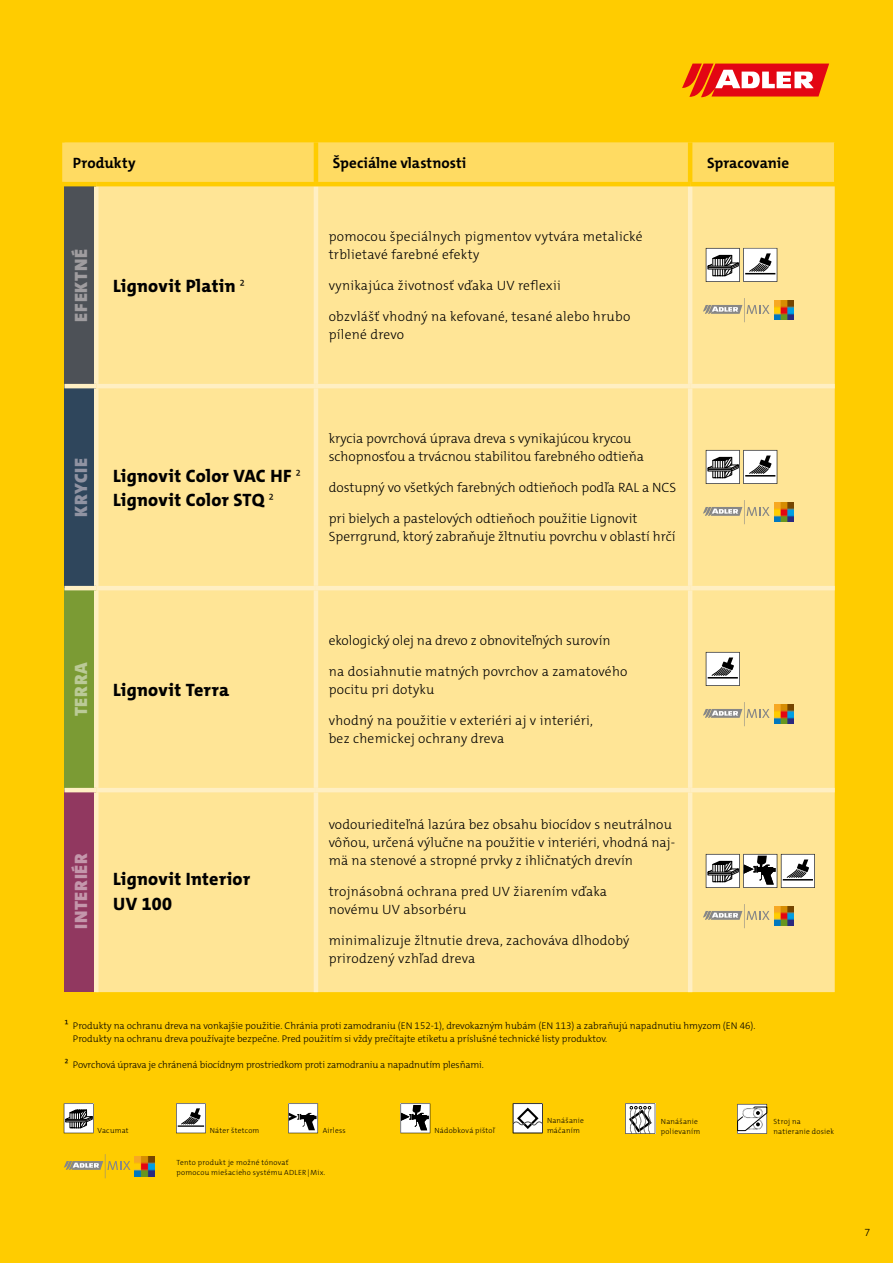
<style>
.page{position:relative;width:893px;height:1263px;background:#fc0}
.page>*{position:absolute;margin:0;border:0;box-sizing:border-box;transform-origin:0 0}
.t1{font:800 18px/24.6px "The Mix C4 s";letter-spacing:.015em;color:#000}
.t2{font:900 18px "The Mix C4 s";letter-spacing:.045em;color:#c496ab}
.t3{font:900 18px "The Mix C4 s";letter-spacing:.05em;color:#9f9c9f}
.t4{font:900 18px "The Mix C4 s";letter-spacing:.04em;color:#9093a2}
.t5{font:900 18px "The Mix C4 s";letter-spacing:.04em;color:#bbca97}
.t6{font:700 15px "The Mix C4 s";color:#000}
.t7{font:300 13.5px/18px "The Mix C4 s";letter-spacing:.01em;color:#000}
.t8{font:300 10.5px "The Mix C4 s";color:#000}
.t9{font:300 9.75px/12.8px "The Mix C4 s";color:#000}
.t10{font:300 7.5px/9.8px "The Mix C4 s";letter-spacing:.03em;color:#000}
.s1{font-weight:300}
.s2{font-size:13.5px}
</style>
<div class="page">
<svg style="left:625px;top:1103px;width:30px;height:31px"></svg>
<svg style="left:288px;top:1103px;width:30px;height:30px"></svg>
<svg style="left:401px;top:1103px;width:29px;height:30px"></svg>
<svg style="left:63px;top:1103px;width:31px;height:30px"></svg>
<svg style="left:737px;top:1104px;width:30px;height:30px"></svg>
<svg style="left:176px;top:1103px;width:30px;height:30px"></svg>
<svg style="left:513px;top:1103px;width:30px;height:30px"></svg>
<img style="left:135px;top:1156px;width:19px;height:20px">
<svg style="left:64px;top:1154px;width:66px;height:24px"></svg>
<div style="left:67px;top:142px;width:767px;height:40px;background:#ffdb62"></div>
<div style="left:64px;top:184px;width:32px;height:202px;background:#4d5157"></div>
<div style="left:98px;top:186px;width:737px;height:806px;background:#ffe596"></div>
<div style="left:64px;top:386px;width:32px;height:202px;background:#2f465c"></div>
<div style="left:64px;top:588px;width:32px;height:202px;background:#7b9b34"></div>
<div style="left:64px;top:790px;width:32px;height:202px;background:#913860"></div>
<div style="left:62px;top:142px;width:5px;height:40px;background:#ffdb62"></div>
<hr style="left:314px;top:142px;width:4px;height:40px;background:#fc0">
<hr style="left:688px;top:142px;width:4px;height:40px;background:#fc0">
<hr style="left:94px;top:186px;width:4px;height:198px;background:#ffefc3">
<hr style="left:314px;top:186px;width:4px;height:198px;background:#ffefc3">
<hr style="left:688px;top:186px;width:4px;height:198px;background:#ffefc3">
<hr style="left:64px;top:384px;width:32px;height:4px;background:#ffefc3">
<hr style="left:94px;top:388px;width:4px;height:198px;background:#ffefc3">
<hr style="left:96px;top:384px;width:220px;height:4px;background:#ffefc3">
<hr style="left:314px;top:388px;width:4px;height:198px;background:#ffefc3">
<hr style="left:316px;top:384px;width:374px;height:4px;background:#ffefc3">
<hr style="left:688px;top:388px;width:4px;height:198px;background:#ffefc3">
<hr style="left:690px;top:384px;width:145px;height:4px;background:#ffefc3">
<hr style="left:64px;top:586px;width:32px;height:4px;background:#ffefc3">
<hr style="left:94px;top:590px;width:4px;height:198px;background:#ffefc3">
<hr style="left:96px;top:586px;width:220px;height:4px;background:#ffefc3">
<hr style="left:314px;top:590px;width:4px;height:198px;background:#ffefc3">
<hr style="left:316px;top:586px;width:374px;height:4px;background:#ffefc3">
<hr style="left:688px;top:590px;width:4px;height:198px;background:#ffefc3">
<hr style="left:690px;top:586px;width:145px;height:4px;background:#ffefc3">
<hr style="left:64px;top:788px;width:32px;height:4px;background:#ffefc3">
<hr style="left:94px;top:792px;width:4px;height:200px;background:#ffefc3">
<hr style="left:96px;top:788px;width:220px;height:4px;background:#ffefc3">
<hr style="left:314px;top:792px;width:4px;height:200px;background:#ffefc3">
<hr style="left:316px;top:788px;width:374px;height:4px;background:#ffefc3">
<hr style="left:688px;top:792px;width:4px;height:200px;background:#ffefc3">
<hr style="left:690px;top:788px;width:145px;height:4px;background:#ffefc3">
<hr style="left:62px;top:182px;width:34px;height:4px;background:#fc0">
<img style="left:774px;top:301px;width:19px;height:19px">
<svg style="left:703px;top:298px;width:67px;height:24px"></svg>
<svg style="left:705px;top:248px;width:72px;height:34px"></svg>
<img style="left:774px;top:502px;width:19px;height:20px">
<svg style="left:703px;top:500px;width:67px;height:24px"></svg>
<svg style="left:705px;top:450px;width:72px;height:34px"></svg>
<img style="left:774px;top:704px;width:19px;height:20px">
<svg style="left:703px;top:702px;width:67px;height:24px"></svg>
<svg style="left:706px;top:652px;width:34px;height:34px"></svg>
<img style="left:774px;top:906px;width:19px;height:20px">
<svg style="left:703px;top:904px;width:67px;height:24px"></svg>
<svg style="left:705px;top:854px;width:110px;height:34px"></svg>
<svg style="left:682px;top:64px;width:147px;height:33px"></svg>
<p class="t6" style="left:73px;top:154px;width:64px">Produkty</p>
<p class="t6" style="left:333px;top:154px;width:135px">Špeciálne vlastnosti</p>
<p class="t6" style="left:707px;top:154px;width:83px">Spracovanie</p>
<h1 class="t3" style="left:69px;top:322px;width:75px;rotate:-90deg">EFEKTNÉ</h1>
<h1 class="t1" style="left:113px;top:274px;width:133px">Lignovit Platin <span class="s1">2</span></h1>
<p class="t7" style="left:329px;top:228px;width:315px">pomocou špeciálnych pigmentov vytvára metalické trblietavé farebné efekty</p>
<p class="t7" style="left:329px;top:277px;width:234px">vynikajúca životnosť vďaka UV reflexii</p>
<p class="t7" style="left:329px;top:307px;width:303px">obzvlášť vhodný na kefované, tesané alebo hrubo pílené drevo</p>
<h1 class="t4" style="left:69px;top:516px;width:60px;rotate:-90deg">KRYCIE</h1>
<h1 class="t1" style="left:113px;top:463px;width:189px">Lignovit Color VAC HF <span class="s1">2<br></span>Lignovit Color STQ <span class="s1">2</span></h1>
<p class="t7" style="left:329px;top:430px;width:317px">krycia povrchová úprava dreva s vynikajúcou krycou schopnosťou a trvácnou stabilitou farebného odtieňa</p>
<p class="t7" style="left:329px;top:479px;width:349px">dostupný vo všetkých farebných odtieňoch podľa RAL a NCS</p>
<p class="t7" style="left:329px;top:509px;width:348px">pri bielych a pastelových odtieňoch použitie Lignovit<br>Sperrgrund, ktorý zabraňuje žltnutiu povrchu v oblastí hrčí</p>
<h1 class="t5" style="left:69px;top:716px;width:56px;rotate:-90deg">TERRA</h1>
<h1 class="t1" style="left:113px;top:677px;width:117px">Lignovit Terra</h1>
<h1 class="t2" style="left:69px;top:929px;width:78px;rotate:-90deg">INTERIÉR</h1>
<h1 class="t1" style="left:113px;top:867px;width:138px">Lignovit Interior<br>UV 100</h1>
<p class="t7" style="left:329px;top:632px;width:283px">ekologický olej na drevo z obnoviteľných surovín</p>
<p class="t7" style="left:329px;top:663px;width:300px">na dosiahnutie matných povrchov a zamatového pocitu pri dotyku</p>
<p class="t7" style="left:329px;top:711px;width:266px">vhodný na použitie v exteriéri aj v interiéri, bez chemickej ochrany dreva</p>
<p class="t7" style="left:329px;top:816px;width:348px">vodouriediteľná lazúra bez obsahu biocídov s neutrálnou vôňou, určená výlučne na použitie v interiéri, vhodná naj&shy;mä na stenové a stropné prvky z ihličnatých drevín</p>
<p class="t7" style="left:329px;top:883px;width:280px">trojnásobná ochrana pred UV žiarením vďaka novému UV absorbéru</p>
<p class="t7" style="left:329px;top:931px;width:302px">minimalizuje žltnutie dreva, zachováva dlhodobý prirodzený vzhľad dreva</p>
<p class="t9" style="left:73px;top:1020px;width:684px;text-indent:-9px"><span class="s2">1</span> Produkty na ochranu dreva na vonkajšie použitie. Chránia proti zamodraniu (EN 152-1), drevokazným hubám (EN 113) a zabraňujú napadnutiu hmyzom (EN 46).<br>Produkty na ochranu dreva používajte bezpečne. Pred použitím si vždy prečítajte etiketu a príslušné technické listy produktov.</p>
<p class="t9" style="left:64px;top:1058px;width:421px"><span class="s2">2</span> Povrchová úprava je chránená biocídnym prostriedkom proti zamodraniu a napadnutím plesňami.</p>
<p class="t10" style="left:547px;top:1116px;width:39px">Nanášanie máčaním</p>
<p class="t10" style="left:661px;top:1116px;width:39px">Nanášanie</p>
<p class="t10" style="left:774px;top:1116px;width:29px">Stroj na</p>
<p class="t10" style="left:97px;top:1126px;width:33px">Vacumat</p>
<p class="t10" style="left:323px;top:1126px;width:25px">Airless</p>
<p class="t10" style="left:435px;top:1126px;width:62px">Nádobková pištoľ</p>
<p class="t10" style="left:661px;top:1126px;width:41px">polievaním</p>
<p class="t10" style="left:210px;top:1126px;width:51px">Náter štetcom</p>
<p class="t10" style="left:774px;top:1126px;width:62px">natieranie dosiek</p>
<p class="t10" style="left:176px;top:1158px;width:150px">Tento produkt je možné tónovať<br>pomocou miešacieho systému ADLER | Mix.</p>
<p class="t8" style="left:865px;top:1226px;width:7px">7</p>
</div>
